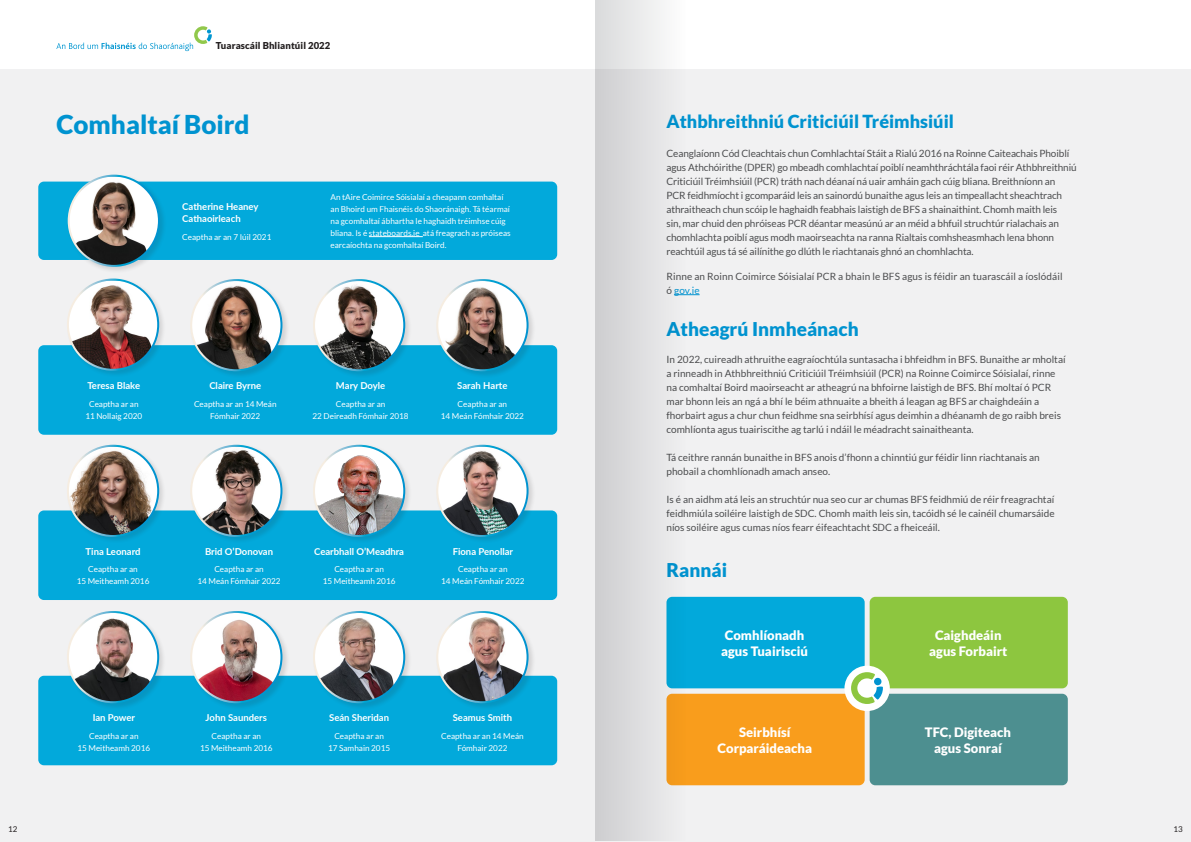
<style>
.page{position:relative;width:1191px;height:842px;background:#fff}
.page>*{position:absolute;margin:0;border:0;box-sizing:border-box;transform-origin:0 0}
.t1{font:900 26px "Lato";color:#0093d0}
.t2{font:900 19px "Lato";color:#0093d0}
.t3{font:900 18px "Lato";color:#0093d0}
.t4{font:900 13px/16px "Lato";color:#fff;text-align:center}
.t5{font:10px/14px "Lato";color:#4c4d4f}
.t6{font:700 9.5px/12px "Lato";color:#fff}
.t7{font:900 9.5px "Lato";letter-spacing:.01em;color:#231f20}
.t8{font:8.2px/12px "Lato";color:#fff;text-align:center}
.t9{font:8px "Lato";color:#231f20}
.s1{color:#0093d0}
</style>
<div class="page">
<div style="left:595px;top:69px;width:596px;height:773px;background:#f1f1f2"></div>
<div style="left:0;top:69px;width:595px;height:773px;background:#f1f1f2"></div>
<svg style="left:56px;top:26px;width:156px;height:25px"></svg>
<div style="left:38px;top:182px;width:519px;height:78px;background:#02a9db;border-radius:6px"></div>
<div style="left:67px;top:174px;width:100px;height:100px;background:#231f20;opacity:.14"></div>
<img style="left:69px;top:177px;width:90px;height:89px">
<div style="left:68px;top:175px;width:92px;height:92px;border:2px solid #fff;border-radius:50%"></div>
<hr style="left:369px;top:236px;width:54px;height:1px;background:#fff">
<svg style="left:686px;top:294px;width:13px;height:1px"></svg>
<div style="left:666px;top:597px;width:198px;height:91px;background:#02a9db;border-radius:6px"></div>
<div style="left:666px;top:694px;width:198px;height:91px;background:#f99d1c;border-radius:6px"></div>
<div style="left:869px;top:597px;width:198px;height:91px;background:#8dc63f;border-radius:6px"></div>
<div style="left:869px;top:694px;width:198px;height:91px;background:#4d8f90;border-radius:6px"></div>
<div style="left:844px;top:666px;width:46px;height:45px;background:#fff;border-radius:50%"></div>
<svg style="left:851px;top:672px;width:32px;height:32px"></svg>
<div style="left:38px;top:345px;width:519px;height:90px;background:#02a9db;border-radius:6px"></div>
<div style="left:189px;top:278px;width:101px;height:100px;background:#231f20;opacity:.14"></div>
<img style="left:191px;top:281px;width:90px;height:89px">
<div style="left:190px;top:279px;width:92px;height:92px;border:2px solid #fff;border-radius:50%"></div>
<div style="left:312px;top:278px;width:100px;height:100px;background:#231f20;opacity:.14"></div>
<img style="left:314px;top:281px;width:90px;height:89px">
<div style="left:313px;top:279px;width:92px;height:92px;border:2px solid #fff;border-radius:50%"></div>
<div style="left:435px;top:278px;width:101px;height:100px;background:#231f20;opacity:.14"></div>
<img style="left:437px;top:281px;width:90px;height:89px">
<div style="left:436px;top:279px;width:92px;height:92px;border:2px solid #fff;border-radius:50%"></div>
<div style="left:66px;top:278px;width:100px;height:100px;background:#231f20;opacity:.14"></div>
<img style="left:68px;top:281px;width:90px;height:89px">
<div style="left:67px;top:279px;width:92px;height:92px;border:2px solid #fff;border-radius:50%"></div>
<div style="left:38px;top:510px;width:519px;height:90px;background:#02a9db;border-radius:6px"></div>
<div style="left:189px;top:444px;width:101px;height:100px;background:#231f20;opacity:.14"></div>
<img style="left:191px;top:447px;width:90px;height:89px">
<div style="left:190px;top:445px;width:92px;height:92px;border:2px solid #fff;border-radius:50%"></div>
<div style="left:66px;top:444px;width:100px;height:100px;background:#231f20;opacity:.14"></div>
<img style="left:68px;top:447px;width:90px;height:89px">
<div style="left:67px;top:445px;width:92px;height:92px;border:2px solid #fff;border-radius:50%"></div>
<div style="left:312px;top:444px;width:100px;height:100px;background:#231f20;opacity:.14"></div>
<img style="left:314px;top:446px;width:90px;height:90px;border-radius:45px">
<div style="left:313px;top:445px;width:92px;height:92px;border:2px solid #fff;border-radius:50%"></div>
<div style="left:435px;top:444px;width:101px;height:100px;background:#231f20;opacity:.14"></div>
<img style="left:437px;top:447px;width:90px;height:89px">
<div style="left:436px;top:445px;width:92px;height:92px;border:2px solid #fff;border-radius:50%"></div>
<div style="left:38px;top:676px;width:519px;height:89px;background:#02a9db;border-radius:6px"></div>
<div style="left:312px;top:610px;width:100px;height:100px;background:#231f20;opacity:.14"></div>
<img style="left:314px;top:613px;width:90px;height:89px">
<div style="left:313px;top:611px;width:92px;height:92px;border:2px solid #fff;border-radius:50%"></div>
<div style="left:435px;top:610px;width:101px;height:100px;background:#231f20;opacity:.14"></div>
<img style="left:437px;top:613px;width:90px;height:89px">
<div style="left:436px;top:611px;width:92px;height:92px;border:2px solid #fff;border-radius:50%"></div>
<div style="left:66px;top:610px;width:100px;height:100px;background:#231f20;opacity:.14"></div>
<img style="left:68px;top:613px;width:90px;height:89px">
<div style="left:67px;top:611px;width:92px;height:92px;border:2px solid #fff;border-radius:50%"></div>
<div style="left:189px;top:610px;width:101px;height:100px;background:#231f20;opacity:.14"></div>
<img style="left:191px;top:613px;width:90px;height:89px">
<div style="left:190px;top:611px;width:92px;height:92px;border:2px solid #fff;border-radius:50%"></div>
<svg style="left:595px;top:0;width:91px;height:841px"></svg>
<p class="t7" style="left:216px;top:40px;width:116px">Tuarascáil Bhliantúil 2022</p>
<h1 class="t1" style="left:56px;top:109px;width:195px">Comhaltaí Boird</h1>
<p class="t6" style="left:182px;top:200px;width:78px">Catherine Heaney<br>Cathaoirleach</p>
<p class="t8" style="left:182px;top:230px;width:91px">Ceaptha ar an 7 Iúil 2021</p>
<p class="t8" style="left:330px;top:191px;width:182px;text-align:left">An tAire Coimirce Sóisialaí a cheapann comhaltaí an Bhoird um Fhaisnéis do Shaoránaigh. Tá téarmaí na gcomhaltaí ábhartha le haghaidh tréimhse cúig bliana. Is é stateboards.ie atá freagrach as próiseas earcaíochta na gcomhaltaí Boird.</p>
<p class="t6" style="left:87px;top:379px;width:54px">Teresa Blake</p>
<p class="t8" style="left:85px;top:398px;width:58px">Ceaptha ar an<br>11 Nollaig 2020</p>
<p class="t6" style="left:209px;top:379px;width:53px">Claire Byrne</p>
<p class="t8" style="left:194px;top:398px;width:84px">Ceaptha ar an 14 Meán<br>Fómhair 2022</p>
<p class="t6" style="left:336px;top:379px;width:51px">Mary Doyle</p>
<p class="t8" style="left:312px;top:398px;width:98px">Ceaptha ar an<br>22 Deireadh Fómhair 2018</p>
<p class="t6" style="left:457px;top:379px;width:52px">Sarah Harte</p>
<p class="t8" style="left:441px;top:398px;width:85px">Ceaptha ar an<br>14 Meán Fómhair 2022</p>
<p class="t6" style="left:86px;top:545px;width:56px">Tina Leonard</p>
<p class="t8" style="left:77px;top:563px;width:74px">Ceaptha ar an<br>15 Meitheamh 2016</p>
<p class="t6" style="left:205px;top:545px;width:70px">Brid O’Donovan</p>
<p class="t8" style="left:197px;top:563px;width:85px">Ceaptha ar an<br>14 Meán Fómhair 2022</p>
<p class="t6" style="left:314px;top:545px;width:91px">Cearbhall O’Meadhra</p>
<p class="t8" style="left:323px;top:563px;width:74px">Ceaptha ar an<br>15 Meitheamh 2016</p>
<p class="t6" style="left:453px;top:545px;width:62px">Fiona Penollar</p>
<p class="t8" style="left:441px;top:563px;width:85px">Ceaptha ar an<br>14 Meán Fómhair 2022</p>
<p class="t6" style="left:93px;top:711px;width:44px">Ian Power</p>
<p class="t8" style="left:77px;top:730px;width:74px">Ceaptha ar an<br>15 Meitheamh 2016</p>
<p class="t6" style="left:206px;top:711px;width:63px">John Saunders</p>
<p class="t8" style="left:200px;top:730px;width:74px">Ceaptha ar an<br>15 Meitheamh 2016</p>
<p class="t6" style="left:329px;top:711px;width:61px">Seán Sheridan</p>
<p class="t8" style="left:328px;top:730px;width:64px">Ceaptha ar an<br>17 Samhain 2015</p>
<p class="t6" style="left:453px;top:711px;width:61px">Seamus Smith</p>
<p class="t8" style="left:441px;top:730px;width:84px">Ceaptha ar an 14 Meán<br>Fómhair 2022</p>
<h3 class="t3" style="left:666px;top:111px;width:289px">Athbhreithniú Criticiúil Tréimhsiúil</h3>
<p class="t5" style="left:666px;top:146px;width:412px">Ceanglaíonn Cód Cleachtais chun Comhlachtaí Stáit a Rialú 2016 na Roinne Caiteachais Phoiblí agus Athchóirithe (DPER) go mbeadh comhlachtaí poiblí neamhthráchtála faoi réir Athbhreithniú Criticiúil Tréimhsiúil (PCR) tráth nach déanaí ná uair amháin gach cúig bliana. Breithníonn an PCR feidhmíocht i gcomparáid leis an sainordú bunaithe agus leis an timpeallacht sheachtrach athraitheach chun scóip le haghaidh feabhais laistigh de BFS a shainaithint. Chomh maith leis<br>sin, mar chuid den phróiseas PCR déantar measúnú ar an méid a bhfuil struchtúr rialachais an chomhlachta poiblí agus modh maoirseachta na ranna Rialtais comhsheasmhach lena bhonn reachtúil agus tá sé ailínithe go dlúth le riachtanais ghnó an chomhlachta.</p>
<p class="t5" style="left:666px;top:269px;width:397px">Rinne an Roinn Coimirce Sóisialaí PCR a bhain le BFS agus is féidir an tuarascáil a íoslódáil ó <span class="s1">gov.ie</span></p>
<h2 class="t2" style="left:666px;top:318px;width:194px">Atheagrú Inmheánach</h2>
<p class="t5" style="left:666px;top:352px;width:401px">In 2022, cuireadh athruithe eagraíochtúla suntasacha i bhfeidhm in BFS. Bunaithe ar mholtaí a rinneadh in Athbhreithniú Criticiúil Tréimhsiúil (PCR) na Roinne Coimirce Sóisialaí, rinne na comhaltaí Boird maoirseacht ar atheagrú na bhfoirne laistigh de BFS. Bhí moltaí ó PCR mar bhonn leis an ngá a bhí le béim athnuaite a bheith á leagan ag BFS ar chaighdeáin a fhorbairt agus a chur chun feidhme sna seirbhísí agus deimhin a dhéanamh de go raibh breis comhlíonta agus tuairiscithe ag tarlú i ndáil le méadracht sainaitheanta.</p>
<p class="t5" style="left:666px;top:450px;width:375px">Tá ceithre rannán bunaithe in BFS anois d’fhonn a chinntiú gur féidir linn riachtanais an phobail a chomhlíonadh amach anseo.</p>
<p class="t5" style="left:666px;top:492px;width:389px;text-align:justify">Is é an aidhm atá leis an struchtúr nua seo cur ar chumas BFS feidhmiú de réir freagrachtaí feidhmiúla soiléire laistigh de SDC. Chomh maith leis sin, tacóidh sé le cainéil chumarsáide níos soiléire agus cumas níos fearr éifeachtacht SDC a fheiceáil.</p>
<h2 class="t2" style="left:666px;top:559px;width:62px">Rannái</h2>
<h3 class="t4" style="left:721px;top:627px;width:88px;text-align:left">Comhlíonadh agus Tuairisciú</h3>
<h3 class="t4" style="left:929px;top:627px;width:80px">Caighdeáin agus Forbairt</h3>
<h3 class="t4" style="left:717px;top:724px;width:96px">Seirbhísí<br>Corparáideacha</h3>
<h3 class="t4" style="left:925px;top:724px;width:88px">TFC, Digiteach agus Sonraí</h3>
<p class="t9" style="left:8px;top:825px;width:11px">12</p>
<p class="t9" style="left:1173px;top:825px;width:11px">13</p>
</div>
